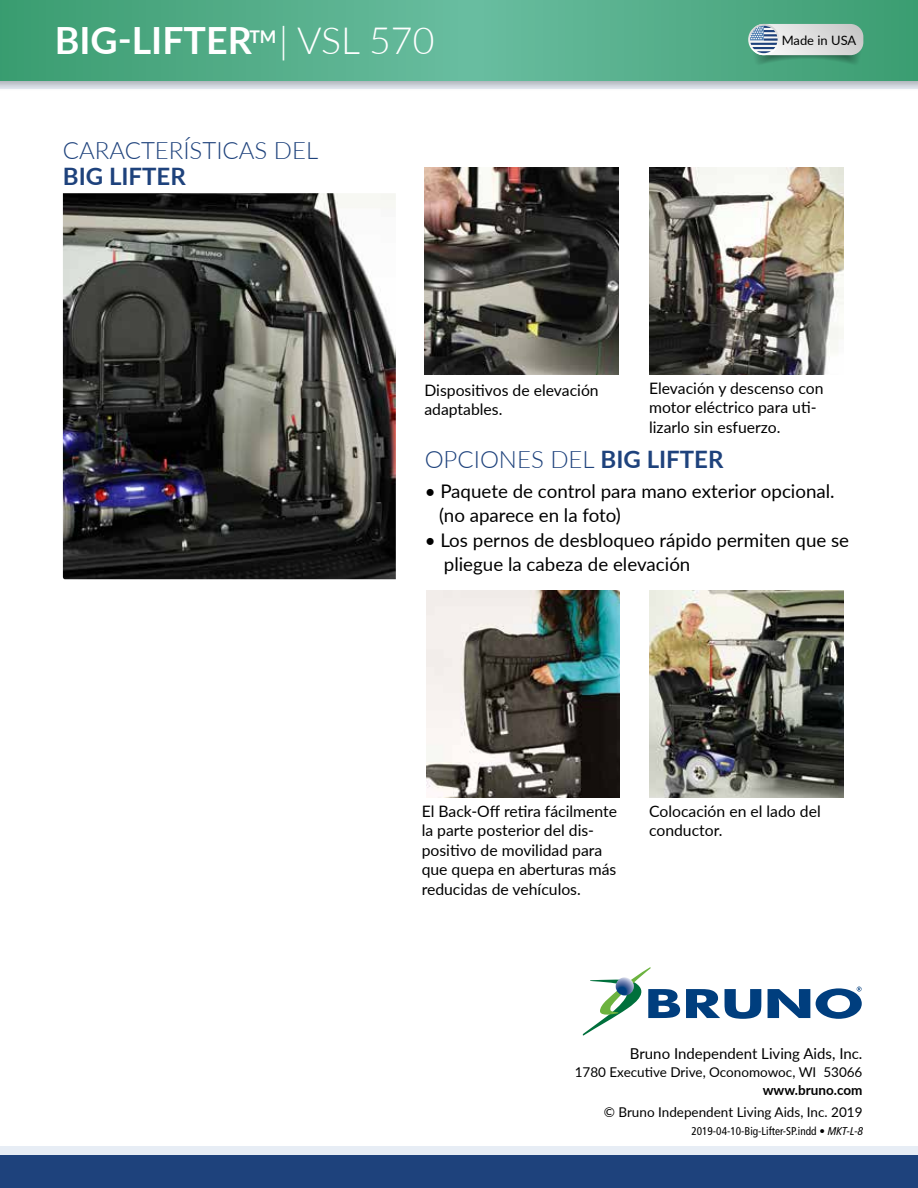
<style>
.page{position:relative;width:918px;height:1188px;background:#fff}
.page>*{position:absolute;margin:0;border:0;box-sizing:border-box;transform-origin:0 0}
.t1{font:700 37.5px "Lato";color:#fff}
.t2{font:300 24px "Lato";color:#1e427c}
.t3{font:700 24px "Lato";color:#1e427c}
.t4{font:18.75px/24.5px "Lato";color:#000}
.t5{font:700 17.55px "Lato";color:#fff}
.t6{font:15.75px/19.5px "Lato";color:#000}
.t7{font:15px "Lato";color:#000}
.t8{font:13.5px "Lato";color:#000}
.t9{font:700 13.5px "Lato";color:#000}
.t10{font:12.9px "Lato";color:#000}
.t11{font:condensed 11.25px "Frutiger LT Std";color:#000}
.s1{font-weight:300}
.s2{font-weight:700}
.s3{font-family:"Frutiger LT Pro";font-style:italic}
</style>
<div class="page">
<img style="left:63px;top:193px;width:333px;height:386px">
<img style="left:649px;top:591px;width:194px;height:207px">
<img style="left:427px;top:591px;width:192px;height:207px">
<img style="left:649px;top:168px;width:194px;height:207px">
<img style="left:424px;top:168px;width:195px;height:207px">
<div style="left:0;top:0;width:918px;height:92px;background:#000;opacity:.27"></div>
<svg style="left:0;top:0;width:918px;height:81px;background:#52ad88"></svg>
<div style="left:0;top:1154px;width:918px;height:34px;background:#1e427c"></div>
<div style="left:0;top:1146px;width:918px;height:8px;background:#e7edf5"></div>
<svg style="left:582px;top:967px;width:280px;height:69px"></svg>
<svg style="left:749px;top:24px;width:116px;height:41px;background:#a7c2bb"></svg>
<h1 class="t1" style="left:55px;top:13px;width:381px">BIG-LIFTER <span class="s1">| VSL 570</span></h1>
<p class="t5" style="left:249px;top:23px;width:29px">TM</p>
<h2 class="t2" style="left:63px;top:133px;width:257px">CARACTERÍSTICAS DEL</h2>
<h2 class="t3" style="left:63px;top:158px;width:124px">BIG LIFTER</h2>
<p class="t10" style="left:782px;top:31px;width:76px">Made in USA</p>
<p class="t6" style="left:424px;top:379px;width:176px">Dispositivos de elevación adaptables.</p>
<p class="t6" style="left:649px;top:378px;width:176px">Elevación y descenso con motor eléctrico para uti&shy;lizarlo sin esfuerzo.</p>
<h2 class="t2" style="left:425px;top:443px;width:300px">OPCIONES DEL <span class="s2">BIG LIFTER</span></h2>
<p class="t4" style="left:439px;top:478px;width:397px;text-indent:-14px">• Paquete de control para mano exterior opcional. (no aparece en la foto)</p>
<p class="t4" style="left:444px;top:527px;width:407px;text-indent:-19px">• Los pernos de desbloqueo rápido permiten que se pliegue la cabeza de elevación</p>
<p class="t6" style="left:422px;top:801px;width:197px">El Back-Off retira fácilmente la parte posterior del dis&shy;positivo de movilidad para que quepa en aberturas más reducidas de vehículos.</p>
<p class="t6" style="left:649px;top:801px;width:173px">Colocación en el lado del conductor.</p>
<p class="t7" style="left:630px;top:1043px;width:234px">Bruno Independent Living Aids, Inc.</p>
<p class="t8" style="left:575px;top:1062px;width:289px">1780 Executive Drive, Oconomowoc, WI 53066</p>
<p class="t9" style="left:763px;top:1080px;width:101px">www.bruno.com</p>
<p class="t8" style="left:604px;top:1103px;width:260px">© Bruno Independent Living Aids, Inc. 2019</p>
<p class="t11" style="left:691px;top:1124px;width:173px">2019-04-10-Big-Lifter-SP.indd • <span class="s3">MKT-L-8</span></p>
</div>
